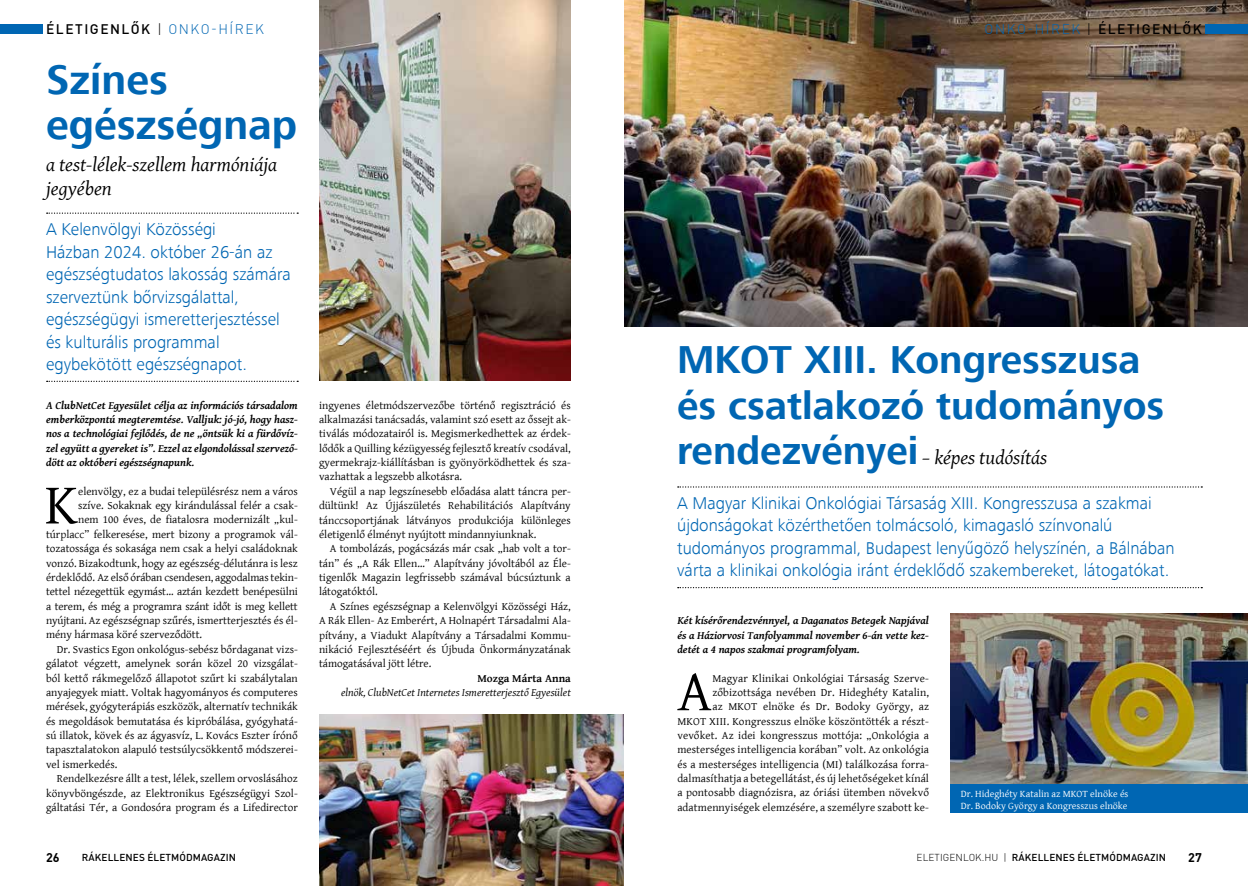
<style>
.page{position:relative;width:1248px;height:886px;background:#fff}
.page>*{position:absolute;margin:0;border:0;box-sizing:border-box;transform-origin:0 0}
.t1{font:58px "Gentium Basic";color:#000}
.t2{font:700 42.5px/45px "ZEISS Frutiger Next W1 G";color:#0066b3}
.t3{font:700 40px/45px "ZEISS Frutiger Next W1 G";color:#0066b3}
.t4{font:italic 20px/24px "Gentium Basic";color:#000}
.t5{font:300 17.5px/22.5px "ZEISS Frutiger Next W1 G";color:#0066b3}
.t6{font:500 13.75px "DIN Pro";letter-spacing:.11em;color:#000}
.t7{font:700 12.5px "DIN Pro";color:#000}
.t8{font:11.25px/14.4px "Gentium Basic";color:#000;text-align:justify}
.t9{font:italic 700 11.25px/14.4px "Gentium Basic";color:#000;text-align:justify}
.t10{font:italic 11.25px "Gentium Basic";color:#000}
.t11{font:700 11.25px "Gentium Basic";color:#000}
.t12{font:10px/12px "Gentium Basic";color:#fff}
.t13{font:500 10px "DIN Pro";letter-spacing:.01em;color:#000}
.s1{font-weight:300}
.s2{font-weight:300;color:#0066b3}
.s3{font-family:"ZEISS Frutiger Next W1 G";font-weight:700;font-style:normal;font-size:40px;color:#0066b3}
</style>
<div class="page">
<img style="left:624px;top:0;width:623px;height:327px">
<img style="left:319px;top:714px;width:305px;height:172px">
<svg style="left:677px;top:486px;width:525px;height:2px"></svg>
<svg style="left:677px;top:587px;width:525px;height:1px"></svg>
<svg style="left:47px;top:212px;width:251px;height:2px"></svg>
<svg style="left:47px;top:381px;width:251px;height:1px"></svg>
<div style="left:0;top:24px;width:43px;height:10px;background:#0066b3"></div>
<div style="left:1205px;top:24px;width:42px;height:10px;background:#0066b3"></div>
<img style="left:950px;top:614px;width:297px;height:170px">
<img style="left:319px;top:0;width:251px;height:381px">
<div style="left:950px;top:784px;width:297px;height:29px;background:#0066b3"></div>
<p class="t6" style="left:46px;top:20px;width:219px">ÉLETIGENLŐK <span class="s1">|</span> <span class="s2">ONKO-HÍREK</span></p>
<p class="t6" style="left:984px;top:20px;width:219px"><span class="s2">ONKO-HÍREK</span> <span class="s1">|</span> ÉLETIGENLŐK</p>
<h2 class="t2" style="left:46px;top:59px;width:252px">Színes egészségnap</h2>
<h3 class="t4" style="left:46px;top:151px;width:233px">a test-lélek-szellem harmóniája jegyében</h3>
<h3 class="t5" style="left:46px;top:218px;width:246px">A Kelenvölgyi Közösségi<br>Házban 2024. október 26-án az egészségtudatos lakosság számára szerveztünk bőrvizsgálattal, egészségügyi ismeretterjesztéssel és kulturális programmal egybekötött egészségnapot.</h3>
<p class="t9" style="left:46px;top:397px;width:253px">A ClubNetCet Egyesület célja az információs társadalom emberközpontú megteremtése. Valljuk: jó-jó, hogy hasz&shy;nos a technológiai fejlődés, de ne „öntsük ki a fürdővíz&shy;zel együtt a gyereket is”. Ezzel az elgondolással szervező&shy;dött az októberi egészségnapunk.</p>
<h1 class="t1" style="left:45px;top:462px;width:35px">K</h1>
<p class="t8" style="left:78px;top:484px;width:221px">elenvölgy, ez a budai településrész nem a város</p>
<p class="t8" style="left:78px;top:498px;width:221px">szíve. Sokaknak egy kirándulással felér a csak-</p>
<p class="t8" style="left:78px;top:512px;width:221px">nem 100 éves, de fiatalosra modernizált „kul-</p>
<p class="t8" style="left:46px;top:527px;width:253px">túrplacc” felkeresése, mert bizony a programok vál-</p>
<p class="t8" style="left:46px;top:541px;width:253px">tozatossága és sokasága nem csak a helyi családoknak</p>
<p class="t8" style="left:46px;top:555px;width:253px">vonzó. Bizakodtunk, hogy az egészség-délutánra is lesz</p>
<p class="t8" style="left:46px;top:570px;width:253px">érdeklődő. Az első órában csendesen, aggodalmas tekin-</p>
<p class="t8" style="left:46px;top:584px;width:253px">tettel nézegettük egymást… aztán kezdett benépesülni</p>
<p class="t8" style="left:46px;top:598px;width:253px">a terem, és még a programra szánt időt is meg kellett</p>
<p class="t8" style="left:46px;top:613px;width:253px">nyújtani. Az egészségnap szűrés, ismertterjesztés és él-</p>
<p class="t8" style="left:46px;top:627px;width:158px">mény hármasa köré szerveződött.</p>
<p class="t8" style="left:57px;top:642px;width:242px">Dr. Svastics Egon onkológus-sebész bőrdaganat vizs-</p>
<p class="t8" style="left:46px;top:656px;width:253px">gálatot végzett, amelynek során közel 20 vizsgálat-</p>
<p class="t8" style="left:46px;top:670px;width:253px">ból kettő rákmegelőző állapotot szűrt ki szabálytalan</p>
<p class="t8" style="left:46px;top:685px;width:253px">anyajegyek miatt. Voltak hagyományos és computeres</p>
<p class="t8" style="left:46px;top:699px;width:253px">mérések, gyógyterápiás eszközök, alternatív technikák</p>
<p class="t8" style="left:46px;top:713px;width:253px">és megoldások bemutatása és kipróbálása, gyógyhatá-</p>
<p class="t8" style="left:46px;top:728px;width:253px">sú illatok, kövek és az ágyasvíz, L. Kovács Eszter írónő</p>
<p class="t8" style="left:46px;top:742px;width:253px">tapasztalatokon alapuló testsúlycsökkentő módszerei-</p>
<p class="t8" style="left:46px;top:756px;width:73px">vel ismerkedés.</p>
<p class="t8" style="left:57px;top:771px;width:242px">Rendelkezésre állt a test, lélek, szellem orvoslásához</p>
<p class="t8" style="left:46px;top:785px;width:253px">könyvböngészde, az Elektronikus Egészségügyi Szol-</p>
<p class="t8" style="left:46px;top:800px;width:253px">gáltatási Tér, a Gondosóra program és a Lifedirector</p>
<p class="t8" style="left:319px;top:397px;width:253px">ingyenes életmódszervezőbe történő regisztráció és alkalmazási tanácsadás, valamint szó esett az őssejt ak&shy;tiválás módozatairól is. Megismerkedhettek az érdek&shy;lődők a Quilling kézügyesség fejlesztő kreatív csodával, gyermekrajz-kiállításban is gyönyörködhettek és sza&shy;vazhattak a legszebb alkotásra.</p>
<p class="t8" style="left:319px;top:484px;width:253px;text-indent:11px">Végül a nap legszínesebb előadása alatt táncra per&shy;dültünk! Az Újjászületés Rehabilitációs Alapítvány tánccsoportjának látványos produkciója különleges életigenlő élményt nyújtott mindannyiunknak.</p>
<p class="t8" style="left:319px;top:541px;width:253px;text-indent:11px">A tombolázás, pogácsázás már csak „hab volt a tor&shy;tán” és „A Rák Ellen…” Alapítvány jóvoltából az Éle&shy;tigenlők Magazin legfrissebb számával búcsúztunk a látogatóktól.</p>
<p class="t8" style="left:319px;top:599px;width:253px;text-indent:11px">A Színes egészségnap a Kelenvölgyi Közösségi Ház, A Rák Ellen- Az Emberért, A Holnapért Társadalmi Ala&shy;pítvány, a Viadukt Alapítvány a Társadalmi Kommu&shy;nikáció Fejlesztéséért és Újbuda Önkormányzatának támogatásával jött létre.</p>
<p class="t11" style="left:477px;top:669px;width:95px">Mozga Márta Anna</p>
<p class="t10" style="left:341px;top:684px;width:231px">elnök, ClubNetCet Internetes Ismeretterjesztő Egyesület</p>
<h3 class="t3" style="left:677px;top:339px;width:488px">MKOT XIII. Kongresszusa és csatlakozó tudományos</h3>
<h3 class="t4" style="left:677px;top:444px;width:371px"><span class="s3">rendezvényei</span> – képes tudósítás</h3>
<p class="t5" style="left:677px;top:492px;width:499px">A Magyar Klinikai Onkológiai Társaság XIII. Kongresszusa a szakmai újdonságokat közérthetően tolmácsoló, kimagasló színvonalú tudományos programmal, Budapest lenyűgöző helyszínén, a Bálnában várta a klinikai onkológia iránt érdeklődő szakembereket, látogatókat.</p>
<p class="t9" style="left:677px;top:613px;width:253px">Két kísérőrendezvénnyel, a Daganatos Betegek Napjával és a Háziorvosi Tanfolyammal november 6-án vette kez&shy;detét a 4 napos szakmai programfolyam.</p>
<h1 class="t1" style="left:677px;top:649px;width:36px">A</h1>
<p class="t8" style="left:677px;top:670px;width:253px;text-align:right">Magyar Klinikai Onkológiai Társaság Szerve&shy;zőbizottsága nevében Dr. Hideghéty Katalin,<br>az MKOT elnöke és Dr. Bodoky György, az<br>MKOT XIII. Kongresszus elnöke köszöntötték a részt&shy;vevőket. Az idei kongresszus mottója: „Onkológia a mesterséges intelligencia korában” volt. Az onkológia és a mesterséges intelligencia (MI) találkozása forra&shy;dalmasíthatja a betegellátást, és új lehetőségeket kínál a pontosabb diagnózisra, az óriási ütemben növekvő adatmennyiségek elemzésére, a személyre szabott ke-</p>
<p class="t12" style="left:960px;top:787px;width:169px">Dr. Hideghéty Katalin az MKOT elnöke és<br>Dr. Bodoky György a Kongresszus elnöke</p>
<p class="t7" style="left:46px;top:849px;width:15px">26</p>
<p class="t13" style="left:82px;top:850px;width:156px">RÁKELLENES ÉLETMÓDMAGAZIN</p>
<p class="t13" style="left:916px;top:850px;width:251px"><span class="s1">ELETIGENLOK.HU |</span> RÁKELLENES ÉLETMÓDMAGAZIN</p>
<p class="t7" style="left:1188px;top:849px;width:15px">27</p>
</div>
